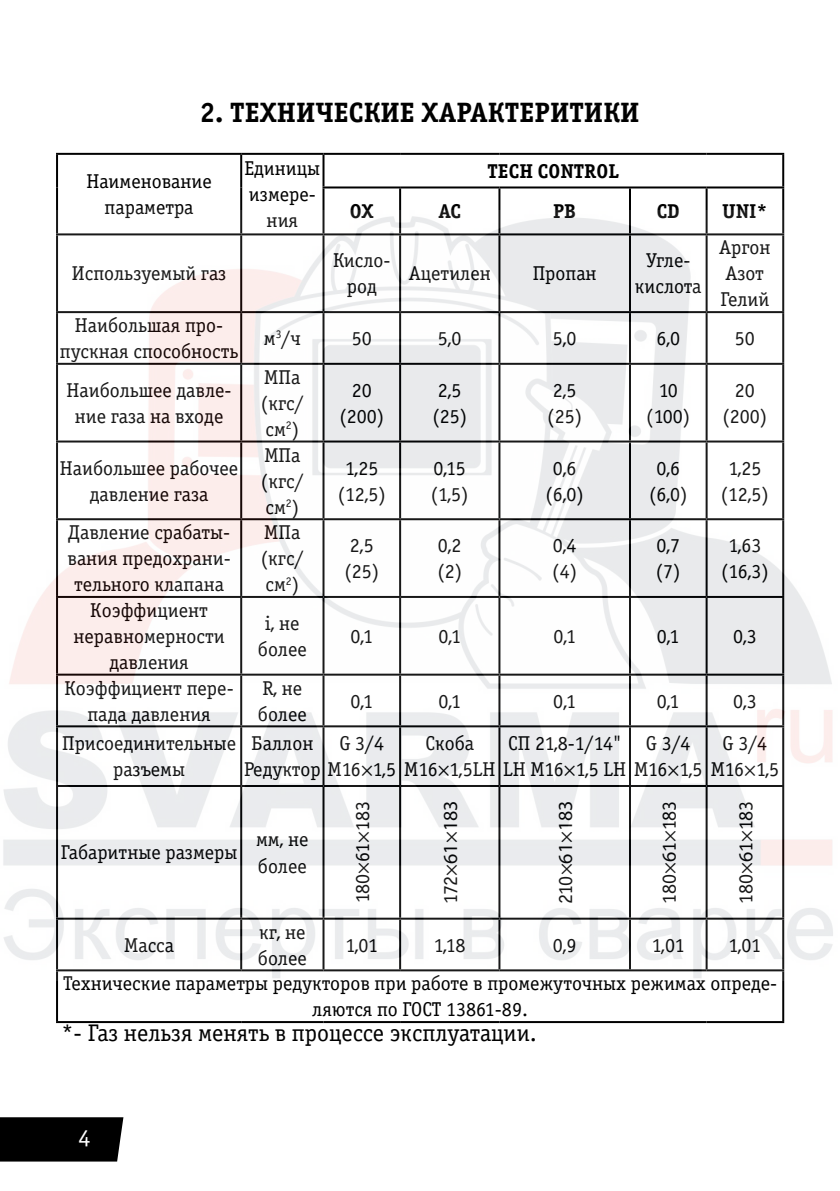
<style>
.page{position:relative;width:840px;height:1191px;background:#fff}
.page>*{position:absolute;margin:0;border:0;box-sizing:border-box;transform-origin:0 0}
.t1{font:28px "Officina Serif Bold C";color:#000}
.t2{font:24px "Officina Serif Book C";color:#000}
.t3{font:20px/26px "Officina Serif Book C";color:#000;text-align:center}
.t4{font:20px "Officina Serif Bold C";color:#000}
.t5{font:20px "Myriad Pro";color:#000}
.s1{font-family:"Myriad Pro"}
.s2{font-family:"Officina Serif Book C"}
.s3{color:#fff}
</style>
<div class="page">
<div style="left:0;top:1117px;width:123px;height:44px;background:#000"></div>
<hr style="left:56px;top:153px;width:185px;height:2px;background:#000">
<hr style="left:56px;top:155px;width:2px;height:32px;background:#000">
<hr style="left:241px;top:153px;width:82px;height:2px;background:#000">
<hr style="left:240px;top:155px;width:2px;height:32px;background:#000">
<hr style="left:323px;top:153px;width:77px;height:2px;background:#000">
<hr style="left:322px;top:155px;width:2px;height:31px;background:#000">
<hr style="left:400px;top:153px;width:99px;height:2px;background:#000">
<hr style="left:499px;top:153px;width:130px;height:2px;background:#000">
<hr style="left:629px;top:153px;width:77px;height:2px;background:#000">
<hr style="left:706px;top:153px;width:77px;height:2px;background:#000">
<hr style="left:781px;top:155px;width:2px;height:31px;background:#000">
<hr style="left:56px;top:187px;width:2px;height:46px;background:#000">
<hr style="left:240px;top:187px;width:2px;height:46px;background:#000">
<hr style="left:322px;top:186px;width:78px;height:2px;background:#000">
<hr style="left:322px;top:188px;width:2px;height:45px;background:#000">
<hr style="left:400px;top:186px;width:99px;height:2px;background:#000">
<hr style="left:399px;top:188px;width:2px;height:45px;background:#000">
<hr style="left:499px;top:186px;width:130px;height:2px;background:#000">
<hr style="left:498px;top:188px;width:2px;height:45px;background:#000">
<hr style="left:629px;top:186px;width:77px;height:2px;background:#000">
<hr style="left:628px;top:188px;width:2px;height:45px;background:#000">
<hr style="left:706px;top:186px;width:77px;height:2px;background:#000">
<hr style="left:705px;top:188px;width:2px;height:45px;background:#000">
<hr style="left:781px;top:188px;width:2px;height:45px;background:#000">
<hr style="left:56px;top:971px;width:2px;height:50px;background:#000">
<hr style="left:781px;top:971px;width:2px;height:50px;background:#000">
<hr style="left:56px;top:1021px;width:185px;height:2px;background:#000">
<hr style="left:241px;top:1021px;width:82px;height:2px;background:#000">
<hr style="left:323px;top:1021px;width:77px;height:2px;background:#000">
<hr style="left:400px;top:1021px;width:99px;height:2px;background:#000">
<hr style="left:499px;top:1021px;width:130px;height:2px;background:#000">
<hr style="left:629px;top:1021px;width:77px;height:2px;background:#000">
<hr style="left:706px;top:1021px;width:77px;height:2px;background:#000">
<img style="left:3px;top:210px;width:830px;height:770px">
<h1 class="t1" style="left:199px;top:97px;width:441px">2. ТЕХНИЧЕСКИЕ ХАРАКТЕРИТИКИ</h1>
<p class="t3" style="left:86px;top:169px;width:127px">Наименование параметра</p>
<p class="t3" style="left:72px;top:261px;width:156px">Используемый газ</p>
<p class="t3" style="left:244px;top:156px;width:77px">Единицы измере&shy;ния</p>
<p class="t4" style="left:487px;top:160px;width:133px">TECH CONTROL</p>
<p class="t4" style="left:349px;top:200px;width:26px">OX</p>
<p class="t4" style="left:438px;top:200px;width:24px">AC</p>
<p class="t4" style="left:553px;top:200px;width:24px">PB</p>
<p class="t4" style="left:656px;top:200px;width:24px">CD</p>
<p class="t4" style="left:721px;top:200px;width:47px">UNI*</p>
<p class="t3" style="left:333px;top:248px;width:59px">Кисло&shy;род</p>
<p class="t3" style="left:408px;top:261px;width:83px">Ацетилен</p>
<p class="t3" style="left:532px;top:261px;width:65px">Пропан</p>
<p class="t3" style="left:634px;top:248px;width:68px">Угле&shy;кислота</p>
<p class="t3" style="left:718px;top:235px;width:53px;text-align:left">Аргон<br>Азот<br>Гелий</p>
<p class="t3" style="left:60px;top:313px;width:180px">Наибольшая про&shy;пускная способность</p>
<p class="t3" style="left:264px;top:326px;width:38px">м<sup>3</sup>/ч</p>
<p class="t3" style="left:351px;top:326px;width:21px">50</p>
<p class="t3" style="left:437px;top:326px;width:25px">5,0</p>
<p class="t3" style="left:552px;top:326px;width:25px">5,0</p>
<p class="t3" style="left:656px;top:326px;width:25px">6,0</p>
<p class="t3" style="left:734px;top:326px;width:21px">50</p>
<p class="t3" style="left:67px;top:377px;width:166px">Наибольшее давле&shy;ние газа на входе</p>
<p class="t3" style="left:261px;top:364px;width:44px;text-align:left">МПа (кгс/ см<sup>2</sup>)</p>
<p class="t3" style="left:60px;top:455px;width:180px">Наибольшее рабочее давление газа</p>
<p class="t3" style="left:261px;top:442px;width:44px;text-align:left">МПа (кгс/ см<sup>2</sup>)</p>
<p class="t3" style="left:67px;top:520px;width:165px">Давление срабаты&shy;вания предохрани&shy;тельного клапана</p>
<p class="t3" style="left:261px;top:520px;width:44px;text-align:left">МПа (кгс/ см<sup>2</sup>)</p>
<p class="t3" style="left:73px;top:597px;width:153px">Коэффициент неравномерности давления</p>
<p class="t3" style="left:258px;top:610px;width:50px">i, не более</p>
<p class="t3" style="left:64px;top:675px;width:171px">Коэффициент пере&shy;пада давления</p>
<p class="t3" style="left:258px;top:675px;width:50px;text-align:left">R, не более</p>
<p class="t3" style="left:339px;top:377px;width:46px">20 (200)</p>
<p class="t3" style="left:432px;top:377px;width:36px;text-align:left">2,5 (25)</p>
<p class="t3" style="left:547px;top:377px;width:36px;text-align:left">2,5 (25)</p>
<p class="t3" style="left:646px;top:377px;width:46px">10 (100)</p>
<p class="t3" style="left:722px;top:377px;width:46px">20 (200)</p>
<p class="t3" style="left:337px;top:455px;width:50px">1,25 (12,5)</p>
<p class="t3" style="left:430px;top:455px;width:39px;text-align:left">0,15 (1,5)</p>
<p class="t3" style="left:545px;top:455px;width:40px">0,6 (6,0)</p>
<p class="t3" style="left:648px;top:455px;width:40px">0,6 (6,0)</p>
<p class="t3" style="left:720px;top:455px;width:50px">1,25 (12,5)</p>
<p class="t3" style="left:344px;top:533px;width:36px;text-align:left">2,5 (25)</p>
<p class="t3" style="left:437px;top:533px;width:26px;text-align:left">0,2 (2)</p>
<p class="t3" style="left:552px;top:533px;width:26px;text-align:left">0,4 (4)</p>
<p class="t3" style="left:655px;top:533px;width:26px;text-align:left">0,7 (7)</p>
<p class="t3" style="left:720px;top:533px;width:49px">1,63 (16,3)</p>
<p class="t3" style="left:350px;top:623px;width:24px">0,1</p>
<p class="t3" style="left:438px;top:623px;width:24px">0,1</p>
<p class="t3" style="left:553px;top:623px;width:24px">0,1</p>
<p class="t3" style="left:656px;top:623px;width:24px">0,1</p>
<p class="t3" style="left:732px;top:623px;width:25px">0,3</p>
<p class="t3" style="left:350px;top:688px;width:24px">0,1</p>
<p class="t3" style="left:438px;top:688px;width:24px">0,1</p>
<p class="t3" style="left:553px;top:688px;width:24px">0,1</p>
<p class="t3" style="left:656px;top:688px;width:24px">0,1</p>
<p class="t3" style="left:732px;top:688px;width:25px">0,3</p>
<p class="t3" style="left:339px;top:731px;width:46px">G 3/4</p>
<p class="t3" style="left:425px;top:731px;width:50px">Скоба</p>
<p class="t3" style="left:508px;top:731px;width:114px">СП 21,8-1/14"</p>
<p class="t3" style="left:645px;top:731px;width:46px">G 3/4</p>
<p class="t3" style="left:722px;top:731px;width:46px">G 3/4</p>
<p class="t3" style="left:62px;top:731px;width:175px">Присоединительные разъемы</p>
<p class="t3" style="left:244px;top:731px;width:536px;text-align:left;text-indent:7px">Баллон<br>Редуктор M16<span class="s1">×</span>1,5 M16<span class="s1">×</span>1,5LH LH M16<span class="s1">×</span>1,5 LH M16<span class="s1">×</span>1,5 M16<span class="s1">×</span>1,5</p>
<p class="t3" style="left:61px;top:840px;width:178px">Габаритные размеры</p>
<p class="t3" style="left:256px;top:827px;width:54px;text-align:left">мм, не более</p>
<p class="t3" style="left:350px;top:903px;width:103px;rotate:-90deg">180<span class="s1">×</span>61<span class="s1">×</span>183</p>
<p class="t5" style="left:438px;top:904px;width:105px;rotate:-90deg"><span class="s2">172</span>×61×183</p>
<p class="t5" style="left:553px;top:904px;width:105px;rotate:-90deg"><span class="s2">210</span>×61×183</p>
<p class="t3" style="left:656px;top:904px;width:105px;rotate:-90deg">180<span class="s1">×6</span>1<span class="s1">×</span>183</p>
<p class="t3" style="left:732px;top:904px;width:105px;rotate:-90deg">180<span class="s1">×6</span>1<span class="s1">×</span>183</p>
<p class="t3" style="left:124px;top:932px;width:51px">Масса</p>
<p class="t3" style="left:258px;top:919px;width:50px;text-align:left">кг, не более</p>
<p class="t3" style="left:345px;top:932px;width:34px">1,01</p>
<p class="t3" style="left:433px;top:932px;width:33px">1,18</p>
<p class="t3" style="left:552px;top:932px;width:25px">0,9</p>
<p class="t3" style="left:651px;top:932px;width:34px">1,01</p>
<p class="t3" style="left:63px;top:926px;width:715px;line-height:38.6px;text-align:left;text-indent:665px">1,01<br>Технические параметры редукторов при работе в промежуточных режимах опреде-</p>
<p class="t3" style="left:312px;top:997px;width:217px">ляются по ГОСТ 13861-89.</p>
<p class="t2" style="left:62px;top:1020px;width:476px">*- Газ нельзя менять в процессе эксплуатации.</p>
<p class="t2" style="left:66px;top:1124px;width:26px">4<span class="s3">4</span></p>
</div>
